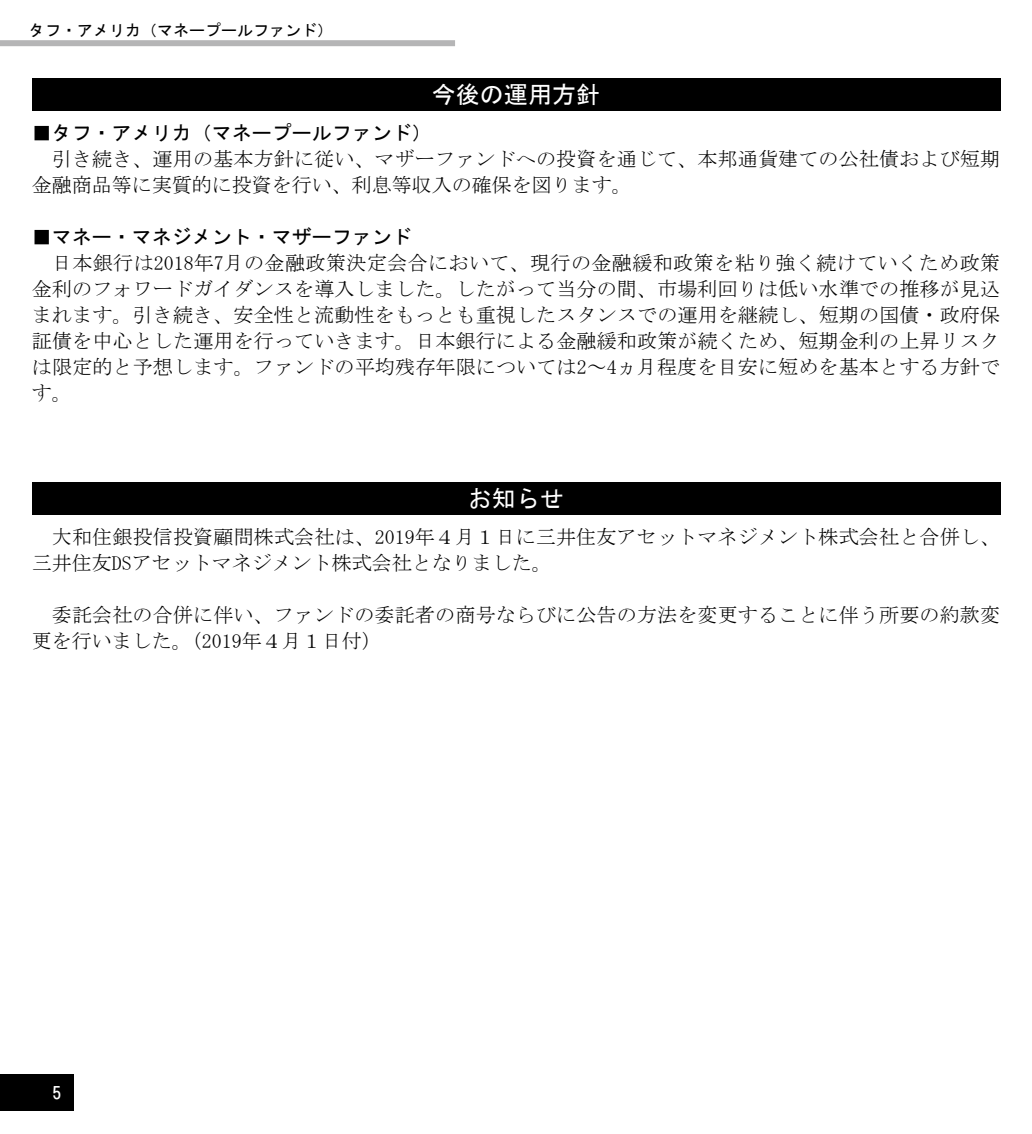
<style>
.page{position:relative;width:1032px;height:1134px;background:#fff}
.page>*{position:absolute;margin:0;border:0;box-sizing:border-box;transform-origin:0 0}
.t1{font:24px "MS Gothic";color:#fff}
.t2{font:20px/26px "MS Mincho";letter-spacing:.01em;color:#000}
.t3{font:20px "MS Gothic";color:#000}
.t4{font:16.6px "HGS Gothic E";color:#fff}
.t5{font:16px "MS Gothic";color:#000}
</style>
<div class="page">
<div style="left:0;top:1074px;width:74px;height:37px;background:#000"></div>
<div style="left:0;top:40px;width:455px;height:6px;background:#b5b5b6"></div>
<div style="left:32px;top:78px;width:968px;height:32px;background:#000"></div>
<div style="left:32px;top:483px;width:968px;height:32px;background:#000"></div>
<p class="t5" style="left:29px;top:23px;width:305px">タフ・アメリカ（マネープールファンド）</p>
<p class="t1" style="left:432px;top:82px;width:169px">今後の運用方針</p>
<p class="t3" style="left:32px;top:123px;width:401px">■タフ・アメリカ（マネープールファンド）</p>
<p class="t2" style="left:32px;top:146px;width:970px;text-indent:20px">引き続き、運用の基本方針に従い、マザーファンドへの投資を通じて、本邦通貨建ての公社債および短期金融商品等に実質的に投資を行い、利息等収入の確保を図ります。</p>
<p class="t3" style="left:32px;top:227px;width:381px">■マネー・マネジメント・マザーファンド</p>
<p class="t2" style="left:32px;top:250px;width:970px;text-align:justify;text-indent:20px">日本銀行は2018年7月の金融政策決定会合において、現行の金融緩和政策を粘り強く続けていくため政策金利のフォワードガイダンスを導入しました。したがって当分の間、市場利回りは低い水準での推移が見込まれます。引き続き、安全性と流動性をもっとも重視したスタンスでの運用を継続し、短期の国債・政府保証債を中心とした運用を行っていきます。日本銀行による金融緩和政策が続くため、短期金利の上昇リスクは限定的と予想します。ファンドの平均残存年限については2～4ヵ月程度を目安に短めを基本とする方針です。</p>
<p class="t1" style="left:468px;top:487px;width:97px">お知らせ</p>
<p class="t2" style="left:32px;top:524px;width:970px;text-indent:20px">大和住銀投信投資顧問株式会社は、2019年４月１日に三井住友アセットマネジメント株式会社と合併し、三井住友DSアセットマネジメント株式会社となりました。</p>
<p class="t2" style="left:32px;top:602px;width:970px;text-indent:20px">委託会社の合併に伴い、ファンドの委託者の商号ならびに公告の方法を変更することに伴う所要の約款変更を行いました。（2019年４月１日付）</p>
<p class="t4" style="left:52px;top:1085px;width:11px">5</p>
</div>
